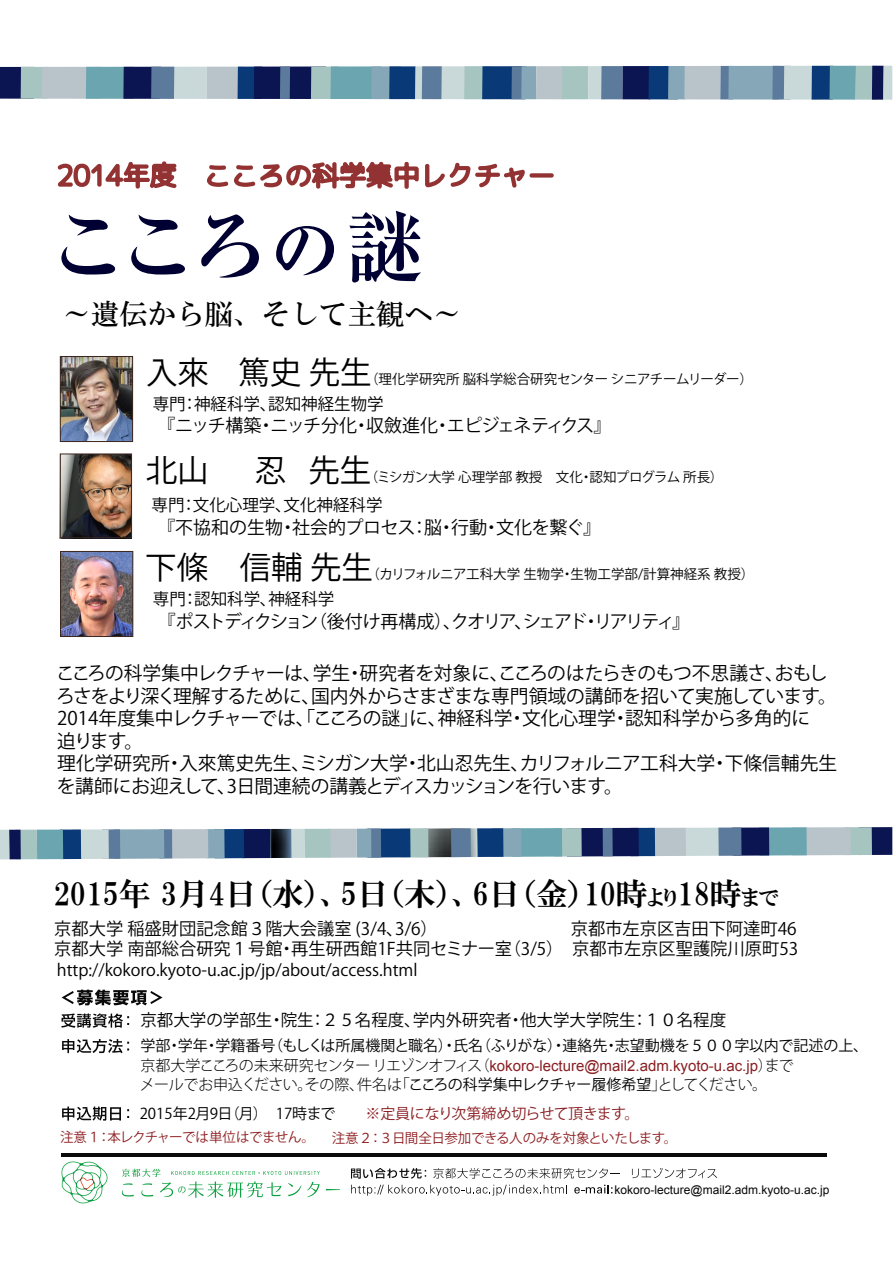
<style>
.page{position:relative;width:893px;height:1263px;background:#fff}
.page>*{position:absolute;margin:0;border:0;box-sizing:border-box;transform-origin:0 0}
.t1{font:31.5px "HGP Mincho E";color:#000}
.t2{font:31.5px "Koz Go Pro";color:#000}
.t3{font:28.5px "HG Mincho B";color:#000}
.t4{font:18.75px/22.5px "Koz Go Pro";letter-spacing:-.015em;color:#000}
.t5{font:18px "Koz Go Pro";letter-spacing:-.12em;color:#000}
.t6{font:18px "Koz Go Pro";letter-spacing:-.045em;color:#000}
.t7{font:18px "Koz Go Pro";color:#000}
.t8{font:17.25px/20.7px "Koz Go Pro";color:#000;text-align:right}
.t9{font:16.5px "Koz Go Pro";color:#000}
.t10{font:15px "Arial";color:#8a1e22}
.t11{font:15px "Koz Go Pro";color:#000}
.t12{font:300 15px "Koz Go Pro";letter-spacing:-.03em;color:#000}
.t13{font:15px "Koz Go Pro";letter-spacing:-.02em;color:#000}
.t14{font:13.5px "Koz Go Pro";color:#000}
.t15{font:13.5px "Koz Go Pro";letter-spacing:-.03em;color:#8f1f22}
.t16{font:13.5px "Koz Go Pro";letter-spacing:-.02em;color:#000}
.t17{font:12px "Arial";color:#070707}
.s1{font-size:21px}
.s2{font-family:"Koz Go Pro";font-weight:300;color:#000}
.s3{font-weight:400}
.s4{color:#8a1e22}
</style>
<div class="page">
<img style="left:62px;top:456px;width:68px;height:80px">
<img style="left:62px;top:358px;width:69px;height:82px">
<div style="left:0;top:67px;width:34px;height:32px;background:#0a1552"></div>
<div style="left:21px;top:67px;width:27px;height:32px;background:#a6c5c0"></div>
<div style="left:42px;top:67px;width:59px;height:32px;background:#b8c4ca"></div>
<div style="left:86px;top:67px;width:48px;height:32px;background:#6aa5b0"></div>
<div style="left:123px;top:67px;width:38px;height:32px;background:#0a1552"></div>
<div style="left:159px;top:67px;width:48px;height:32px;background:#c9d8d8"></div>
<div style="left:207px;top:67px;width:37px;height:32px;background:#b8c4ca"></div>
<div style="left:238px;top:67px;width:24px;height:32px;background:#093977"></div>
<div style="left:254px;top:66px;width:72px;height:33px;background:#0a1552"></div>
<div style="left:311px;top:66px;width:28px;height:33px;background:#a6c5c0"></div>
<div style="left:330px;top:66px;width:51px;height:33px;background:#6aa5b0"></div>
<div style="left:371px;top:66px;width:30px;height:33px;background:#86a7b8"></div>
<div style="left:389px;top:66px;width:27px;height:33px;background:#093977"></div>
<div style="left:415px;top:66px;width:67px;height:33px;background:#c9d8d8"></div>
<div style="left:464px;top:66px;width:28px;height:33px;background:#a6c5c0"></div>
<div style="left:482px;top:66px;width:43px;height:33px;background:#093977"></div>
<div style="left:511px;top:66px;width:15px;height:33px;background:#5c7a9b"></div>
<div style="left:521px;top:66px;width:15px;height:33px;background:#86a7b8"></div>
<div style="left:536px;top:66px;width:28px;height:33px;background:#b8c4ca"></div>
<div style="left:562px;top:66px;width:26px;height:33px;background:#a6c5c0"></div>
<div style="left:588px;top:66px;width:18px;height:33px;background:#c9d8d8"></div>
<div style="left:601px;top:66px;width:22px;height:33px;background:#5c7a9b"></div>
<div style="left:622px;top:66px;width:28px;height:33px;background:#0a1552"></div>
<div style="left:648px;top:66px;width:30px;height:33px;background:#093977"></div>
<div style="left:668px;top:66px;width:18px;height:33px;background:#86a7b8"></div>
<div style="left:684px;top:66px;width:37px;height:33px;background:#b8c4ca"></div>
<div style="left:720px;top:66px;width:14px;height:33px;background:#5c7a9b"></div>
<div style="left:728px;top:66px;width:51px;height:34px;background:#86a7b8"></div>
<div style="left:772px;top:66px;width:19px;height:34px;background:#5c7a9b"></div>
<div style="left:784px;top:66px;width:36px;height:34px;background:#c9d8d8"></div>
<div style="left:812px;top:66px;width:21px;height:34px;background:#093977"></div>
<div style="left:829px;top:66px;width:27px;height:34px;background:#6aa5b0"></div>
<div style="left:856px;top:66px;width:21px;height:34px;background:#a6c5c0"></div>
<div style="left:872px;top:66px;width:12px;height:34px;background:#0a1552"></div>
<div style="left:883px;top:66px;width:9px;height:34px;background:#c9d8d8"></div>
<div style="left:280px;top:67px;width:10px;height:32px;background:#5c7a9b"></div>
<div style="left:151px;top:67px;width:23px;height:32px;background:#5c7a9b"></div>
<div style="left:422px;top:66px;width:20px;height:33px;background:#5c7a9b"></div>
<div style="left:859px;top:827px;width:33px;height:28px;background:#0a1552"></div>
<div style="left:845px;top:827px;width:27px;height:28px;background:#a6c5c0"></div>
<div style="left:792px;top:827px;width:59px;height:28px;background:#b8c4ca"></div>
<div style="left:759px;top:827px;width:48px;height:28px;background:#6aa5b0"></div>
<div style="left:731px;top:827px;width:38px;height:29px;background:#0a1552"></div>
<div style="left:686px;top:827px;width:47px;height:29px;background:#c9d8d8"></div>
<div style="left:648px;top:828px;width:38px;height:28px;background:#b8c4ca"></div>
<div style="left:630px;top:828px;width:25px;height:28px;background:#093977"></div>
<div style="left:567px;top:828px;width:72px;height:28px;background:#0a1552"></div>
<div style="left:554px;top:828px;width:28px;height:28px;background:#a6c5c0"></div>
<div style="left:511px;top:828px;width:51px;height:29px;background:#6aa5b0"></div>
<div style="left:492px;top:828px;width:29px;height:29px;background:#86a7b8"></div>
<div style="left:477px;top:828px;width:26px;height:29px;background:#093977"></div>
<svg style="left:428px;top:828px;width:49px;height:29px"></svg>
<div style="left:400px;top:828px;width:28px;height:29px;background:#a6c5c0"></div>
<div style="left:368px;top:828px;width:42px;height:29px;background:#093977"></div>
<div style="left:366px;top:829px;width:15px;height:28px;background:#5c7a9b"></div>
<div style="left:356px;top:829px;width:15px;height:28px;background:#86a7b8"></div>
<div style="left:329px;top:829px;width:28px;height:29px;background:#b8c4ca"></div>
<div style="left:304px;top:829px;width:27px;height:29px;background:#a6c5c0"></div>
<div style="left:286px;top:829px;width:18px;height:29px;background:#c9d8d8"></div>
<svg style="left:270px;top:829px;width:21px;height:29px"></svg>
<div style="left:242px;top:829px;width:28px;height:29px;background:#0a1552"></div>
<div style="left:215px;top:829px;width:29px;height:29px;background:#093977"></div>
<div style="left:206px;top:829px;width:19px;height:29px;background:#86a7b8"></div>
<div style="left:172px;top:829px;width:36px;height:29px;background:#b8c4ca"></div>
<div style="left:159px;top:829px;width:13px;height:29px;background:#5c7a9b"></div>
<div style="left:113px;top:829px;width:51px;height:30px;background:#86a7b8"></div>
<div style="left:102px;top:829px;width:18px;height:30px;background:#5c7a9b"></div>
<div style="left:73px;top:829px;width:36px;height:30px;background:#c9d8d8"></div>
<div style="left:60px;top:829px;width:21px;height:30px;background:#093977"></div>
<div style="left:37px;top:829px;width:26px;height:30px;background:#6aa5b0"></div>
<div style="left:16px;top:830px;width:21px;height:29px;background:#a6c5c0"></div>
<div style="left:9px;top:830px;width:12px;height:29px;background:#0a1552"></div>
<div style="left:0;top:830px;width:9px;height:29px;background:#c9d8d8"></div>
<div style="left:603px;top:828px;width:10px;height:28px;background:#5c7a9b"></div>
<div style="left:718px;top:827px;width:23px;height:29px;background:#5c7a9b"></div>
<div style="left:451px;top:828px;width:20px;height:29px;background:#5c7a9b"></div>
<svg style="left:61px;top:215px;width:54px;height:59px"></svg>
<svg style="left:131px;top:215px;width:54px;height:59px"></svg>
<svg style="left:62px;top:990px;width:101px;height:15px"></svg>
<svg style="left:61px;top:1013px;width:68px;height:15px"></svg>
<svg style="left:62px;top:1039px;width:67px;height:14px"></svg>
<svg style="left:62px;top:1106px;width:59px;height:14px"></svg>
<hr style="left:61px;top:1153px;width:765px;height:3px;background:#0a0a0a">
<svg style="left:351px;top:1168px;width:75px;height:11px"></svg>
<svg style="left:433px;top:1168px;width:187px;height:10px"></svg>
<svg style="left:632px;top:1168px;width:85px;height:10px"></svg>
<svg style="left:574px;top:1185px;width:38px;height:8px"></svg>
<svg style="left:57px;top:161px;width:120px;height:28px"></svg>
<svg style="left:201px;top:161px;width:353px;height:121px"></svg>
<div style="left:60px;top:356px;width:73px;height:86px;border:1px solid #3c281e"></div>
<div style="left:60px;top:454px;width:72px;height:84px;border:1px solid #3c281e"></div>
<img style="left:62px;top:553px;width:69px;height:82px">
<div style="left:60px;top:551px;width:73px;height:86px;border:1px solid #3c281e"></div>
<img style="left:61px;top:1161px;width:279px;height:42px">
<svg style="left:351px;top:1185px;width:216px;height:11px"></svg>
<h2 class="t3" style="left:62px;top:300px;width:400px">～遺伝から脳、そして主観へ～</h2>
<h1 class="t2" style="left:146px;top:352px;width:227px">入來 篤史 先生</h1>
<p class="t14" style="left:365px;top:371px;width:389px">（理化学研究所 脳科学総合研究センター シニアチームリーダー）</p>
<p class="t9" style="left:153px;top:393px;width:233px">専門：神経科学、認知神経生物学</p>
<p class="t6" style="left:158px;top:414px;width:455px">『ニッチ構築・ニッチ分化・収斂進化・エピジェネティクス』</p>
<h1 class="t2" style="left:146px;top:450px;width:227px">北山　 忍 先生</h1>
<p class="t16" style="left:365px;top:468px;width:360px">（ミシガン大学 心理学部 教授　文化・認知プログラム 所長）</p>
<p class="t9" style="left:152px;top:494px;width:232px">専門：文化心理学、文化神経科学</p>
<p class="t7" style="left:158px;top:516px;width:445px">『不協和の生物・社会的プロセス：脳・行動・文化を繋ぐ』</p>
<h1 class="t2" style="left:145px;top:547px;width:229px">下條　信輔 先生</h1>
<p class="t14" style="left:367px;top:565px;width:389px">（カリフォルニア工科大学 生物学・生物工学部/計算神経系 教授）</p>
<p class="t9" style="left:153px;top:588px;width:183px">専門：認知科学、神経科学</p>
<p class="t5" style="left:158px;top:610px;width:534px">『ポストディクション（後付け再構成）、クオリア、シェアド・リアリティ』</p>
<p class="t4" style="left:56px;top:663px;width:783px">こころの科学集中レクチャーは、学生・研究者を対象に、こころのはたらきのもつ不思議さ、おもしろさをより深く理解するために、国内外からさまざまな専門領域の講師を招いて実施しています。2014年度集中レクチャーでは、「こころの謎」に、神経科学・文化心理学・認知科学から多角的に<br>迫ります。<br>理化学研究所・入來篤史先生、ミシガン大学・北山忍先生、カリフォルニア工科大学・下條信輔先生を講師にお迎えして、3日間連続の講義とディスカッションを行います。</p>
<h1 class="t1" style="left:53px;top:878px;width:727px">2015年 3月4日（水）、5日（木）、6日（金）10時<span class="s1">より</span>18時<span class="s1">まで</span></h1>
<p class="t8" style="left:54px;top:918px;width:411px">京都大学 稲盛財団記念館３階大会議室 (3/4、3/6）　　</p>
<p class="t8" style="left:54px;top:918px;width:745px">　　京都市左京区吉田下阿達町46<br>京都大学 南部総合研究１号館・再生研西館1F共同セミナー室（3/5）　京都市左京区聖護院川原町53</p>
<p class="t9" style="left:57px;top:959px;width:362px">http://kokoro.kyoto-u.ac.jp/jp/about/access.html</p>
<p class="t9" style="left:140px;top:1010px;width:587px">京都大学の学部生・院生：２５名程度、学内外研究者・他大学大学院生：１０名程度</p>
<p class="t11" style="left:140px;top:1036px;width:729px">学部・学年・学籍番号（もしくは所属機関と職名）・氏名（ふりがな）・連絡先・志望動機を５００字以内で記述の上、</p>
<p class="t10" style="left:140px;top:1055px;width:655px"><span class="s2">京都大学こころの未来研究センター リエゾンオフィス（</span>kokoro-lecture@mail2.adm.kyoto-u.ac.jp<span class="s2">）まで</span></p>
<p class="t12" style="left:140px;top:1075px;width:629px">メールでお申込ください。その際、件名は「<span class="s3">こころの科学集中レクチャー履修希望</span>」としてください。</p>
<p class="t13" style="left:140px;top:1103px;width:501px">2015年2月9日（月）　17時まで　　<span class="s4">※定員になり次第締め切らせて頂きます。</span></p>
<p class="t15" style="left:60px;top:1129px;width:619px">注意１：本レクチャーでは単位はでません。 注意２：３日間全日参加できる人のみを対象といたします。</p>
<p class="t17" style="left:615px;top:1182px;width:216px">kokoro-lecture@mail2.adm.kyoto-u.ac.jp</p>
</div>
